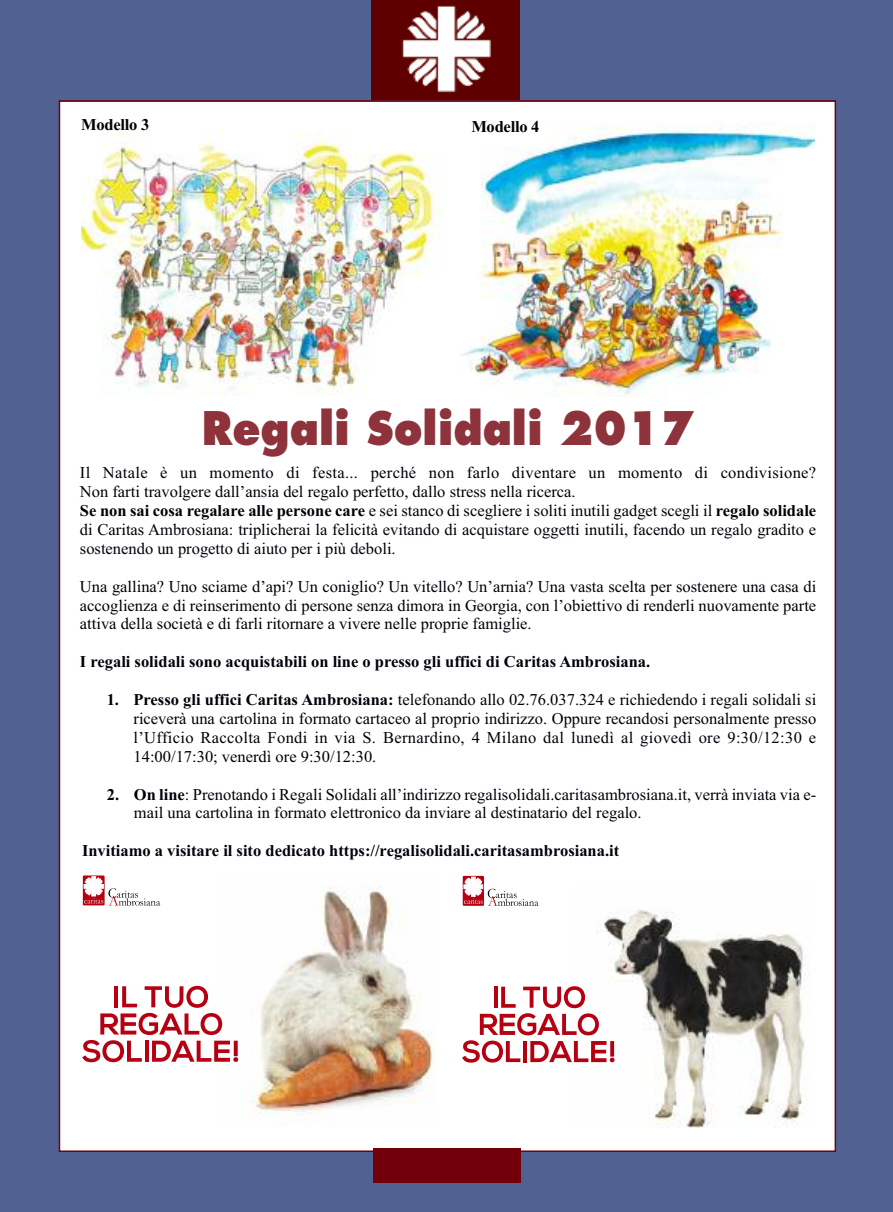
<style>
.page{position:relative;width:893px;height:1212px;background:#516292}
.page>*{position:absolute;margin:0;border:0;box-sizing:border-box;transform-origin:0 0}
.t1{font:800 45px "Futura";color:#8e333c;scale:.9 1}
.t2{font:16.5px/18.9px "Times New Roman";color:#00000a}
.t3{font:700 16.5px "Times New Roman";color:#00000a}
.t4{font:700 16.5px "Times New Roman";letter-spacing:-.015em;color:#000}
.s1{font-weight:700}
</style>
<div class="page">
<div style="left:60px;top:102px;width:775px;height:1048px;background:#fff"></div>
<div style="left:373px;top:1149px;width:148px;height:34px;background:#72000b"></div>
<img style="left:372px;top:0;width:148px;height:100px">
<img style="left:81px;top:130px;width:360px;height:265px">
<img style="left:238px;top:886px;width:195px;height:229px">
<svg style="left:83px;top:875px;width:22px;height:30px"></svg>
<svg style="left:84px;top:877px;width:76px;height:29px"></svg>
<svg style="left:82px;top:986px;width:156px;height:77px"></svg>
<img style="left:596px;top:909px;width:209px;height:218px">
<svg style="left:463px;top:876px;width:21px;height:30px"></svg>
<svg style="left:464px;top:877px;width:74px;height:29px"></svg>
<svg style="left:462px;top:986px;width:152px;height:77px"></svg>
<img style="left:462px;top:126px;width:353px;height:271px">
<p class="t4" style="left:81px;top:115px;width:70px">Modello 3</p>
<p class="t4" style="left:471px;top:116px;width:70px">Modello 4</p>
<h1 class="t1" style="left:202px;top:408px;width:549px">Regali Solidali 2017</h1>
<p class="t2" style="left:80px;top:463px;width:738px">Il Natale è un momento di festa... perché non farlo diventare un momento di condivisione?<br>Non farti travolgere dall’ansia del regalo perfetto, dallo stress nella ricerca.<br><span class="s1">Se non sai cosa regalare alle persone care</span> e sei stanco di scegliere i soliti inutili gadget scegli il <span class="s1">regalo solidale </span>di Caritas Ambrosiana: triplicherai la felicità evitando di acquistare oggetti inutili, facendo un regalo gradito e sostenendo un progetto di aiuto per i più deboli.</p>
<p class="t2" style="left:80px;top:576px;width:738px;text-align:justify">Una gallina? Uno sciame d’api? Un coniglio? Un vitello? Un’arnia? Una vasta scelta per sostenere una casa di accoglienza e di reinserimento di persone senza dimora in Georgia, con l’obiettivo di renderli nuovamente parte attiva della società e di farli ritornare a vivere nelle proprie famiglie.</p>
<p class="t3" style="left:80px;top:652px;width:572px">I regali solidali sono acquistabili on line o presso gli uffici di Caritas Ambrosiana.</p>
<p class="t2" style="left:134px;top:690px;width:684px;text-align:justify;text-indent:-27px"><span class="s1">1. Presso gli uffici Caritas Ambrosiana:</span> telefonando allo 02.76.037.324 e richiedendo i regali solidali si riceverà una cartolina in formato cartaceo al proprio indirizzo. Oppure recandosi personalmente presso l’Ufficio Raccolta Fondi in via S. Bernardino, 4 Milano dal lunedì al giovedì ore 9:30/12:30 e 14:00/17:30; venerdì ore 9:30/12:30.</p>
<p class="t2" style="left:134px;top:784px;width:684px;text-indent:-27px"><span class="s1">2. On line</span>: Prenotando i Regali Solidali all’indirizzo regalisolidali.caritasambrosiana.it, verrà inviata via e&shy;mail una cartolina in formato elettronico da inviare al destinatario del regalo.</p>
<p class="t3" style="left:82px;top:841px;width:539px">Invitiamo a visitare il sito dedicato https://regalisolidali.caritasambrosiana.it</p>
</div>
